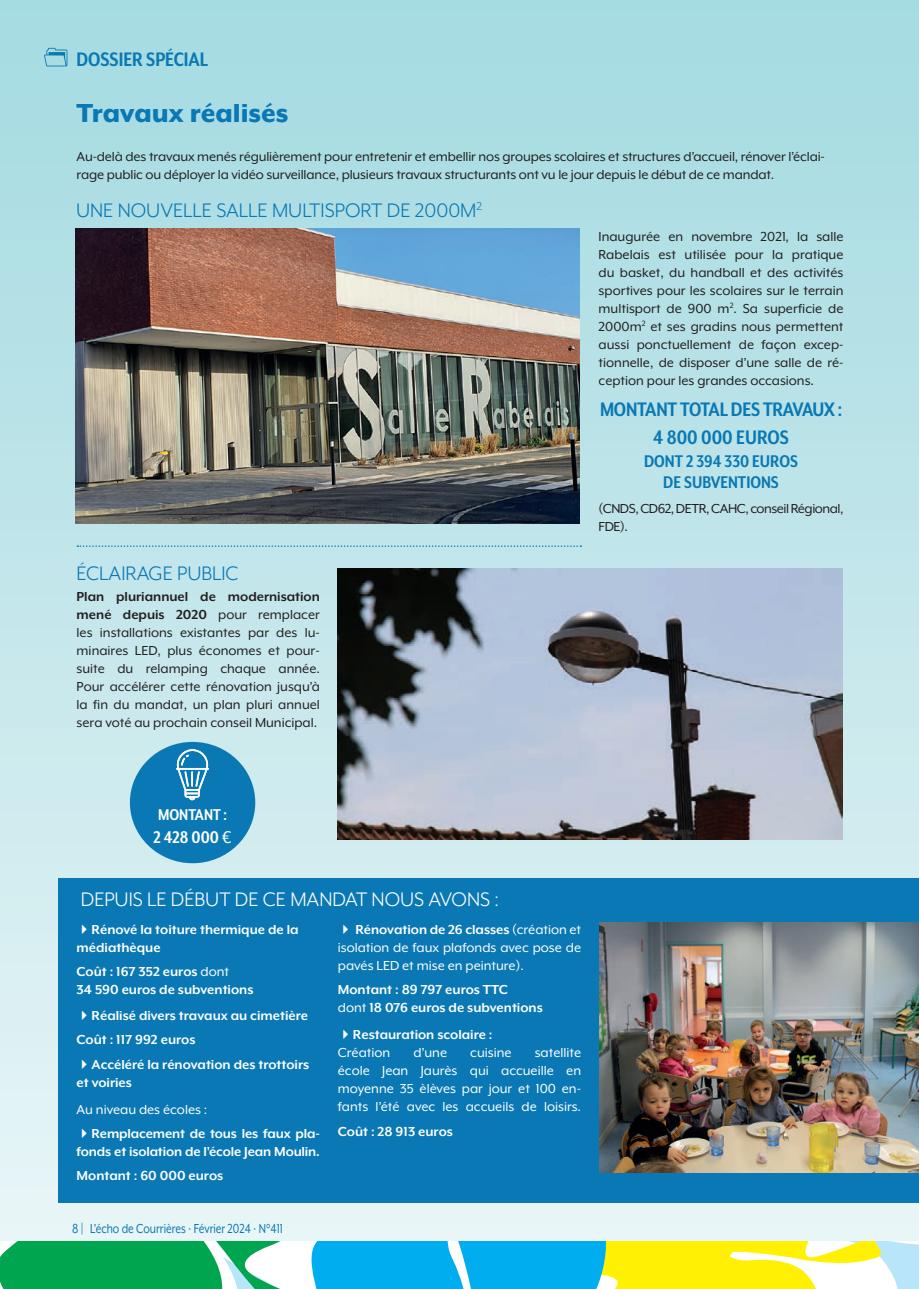
<style>
.page{position:relative;width:919px;height:1289px;background:#fff}
.page>*{position:absolute;margin:0;border:0;box-sizing:border-box;transform-origin:0 0}
.t1{font:800 30px "Mr Eaves XL Mod OT";color:#0978b4}
.t2{font:700 22.5px/27px "Mr Eaves XL Mod Nar OT";letter-spacing:-.005em;color:#0978b4;text-align:center}
.t3{font:22.5px "Mr Eaves XL Mod OT";color:#0978b4}
.t4{font:22.5px "Mr Eaves XL Mod OT";color:#fff}
.t5{font:700 19.5px/21px "Mr Eaves XL Mod Nar OT";color:#0978b4;text-align:center}
.t6{font:700 19.5px "Mr Eaves XL Mod Nar OT";color:#fff}
.t7{font:700 18px "Mr Eaves XL Mod Nar OT";color:#fff}
.t8{font:15px/18px "Mr Eaves XL Mod OT";letter-spacing:-.01em;color:#231f20;text-align:justify}
.t9{font:700 15px/18px "Mr Eaves XL Mod OT";color:#fff}
.t10{font:15px/18px "Mr Eaves XL Mod OT";color:#fff;text-align:justify}
.t11{font:15px/18px "Mr Eaves XL Mod OT";letter-spacing:-.03em;color:#231f20}
.t12{font:15px "Mr Eaves XL Mod OT";color:#0a78b5;scale:.8 1}
.s1{font-weight:700}
.s2{font-family:"Mr Eaves XL Mod OT";font-weight:400}
.s3{font-weight:400}
</style>
<div class="page">
<div style="left:0;top:0;width:918px;height:1240px;background:linear-gradient(to bottom,#a5dbe1,#e1f1f4)"></div>
<div style="left:59px;top:878px;width:859px;height:324px;background:#0a78b5"></div>
<img style="left:75px;top:229px;width:505px;height:295px">
<svg style="left:77px;top:545px;width:504px;height:2px"></svg>
<img style="left:599px;top:922px;width:319px;height:249px">
<img style="left:338px;top:569px;width:504px;height:270px">
<svg style="left:44px;top:48px;width:23px;height:18px"></svg>
<svg style="left:0;top:1241px;width:918px;height:47px"></svg>
<div style="left:130px;top:742px;width:125px;height:121px;background:#0978b4;border-radius:50%"></div>
<svg style="left:176px;top:749px;width:33px;height:51px"></svg>
<h2 class="t2" style="left:77px;top:46px;width:133px">DOSSIER SPÉCIAL</h2>
<h1 class="t1" style="left:77px;top:96px;width:213px">Travaux réalisés</h1>
<p class="t8" style="left:77px;top:147px;width:749px">Au-delà des travaux menés régulièrement pour entretenir et embellir nos groupes scolaires et structures d’accueil, rénover l’éclai&shy;rage public ou déployer la vidéo surveillance, plusieurs travaux structurants ont vu le jour depuis le début de ce mandat.</p>
<h2 class="t3" style="left:76px;top:198px;width:407px">UNE NOUVELLE SALLE MULTISPORT DE 2000M<sup>2</sup></h2>
<h2 class="t3" style="left:76px;top:561px;width:164px">ÉCLAIRAGE PUBLIC</h2>
<p class="t8" style="left:77px;top:587px;width:245px"><span class="s1">Plan pluriannuel de modernisation mené depuis 2020</span> pour remplacer les installations existantes par des lu&shy;minaires LED, plus économes et pour&shy;suite du relamping chaque année.<br>Pour accélérer cette rénovation jusqu’à la fin du mandat, un plan pluri annuel sera voté au prochain conseil Municipal.</p>
<p class="t8" style="left:598px;top:227px;width:246px">Inaugurée en novembre 2021, la salle Rabelais est utilisée pour la pratique du basket, du handball et des activités sportives pour les scolaires sur le terrain multisport de 900 m<sup>2</sup>. Sa superficie de 2000m<sup>2</sup> et ses gradins nous permettent aussi ponctuellement de façon excep&shy;tionnelle, de disposer d’une salle de ré&shy;ception pour les grandes occasions.</p>
<h2 class="t2" style="left:600px;top:396px;width:243px">MONTANT TOTAL DES TRAVAUX :<br>4 800 000 EUROS</h2>
<h3 class="t5" style="left:644px;top:450px;width:155px">DONT 2 394 330 EUROS<br>DE SUBVENTIONS</h3>
<p class="t11" style="left:598px;top:500px;width:246px">(CNDS, CD62, DETR, CAHC, conseil Régional,<br>FDE).</p>
<p class="t7" style="left:158px;top:805px;width:70px">MONTANT :</p>
<h3 class="t6" style="left:153px;top:827px;width:80px">2 428 000 <span class="s2">€</span></h3>
<h2 class="t4" style="left:81px;top:887px;width:419px">DEPUIS LE DÉBUT DE CE MANDAT NOUS AVONS :</h2>
<p class="t9" style="left:77px;top:920px;width:223px">✔Rénové la toiture thermique de la médiathèque</p>
<p class="t9" style="left:77px;top:962px;width:178px">Coût : 167 352 euros <span class="s3">dont<br></span>34 590 euros de subventions</p>
<p class="t9" style="left:77px;top:1003px;width:233px;line-height:24px">✔Réalisé divers travaux au cimetière<br>Coût : 117 992 euros</p>
<p class="t9" style="left:77px;top:1055px;width:234px">✔Accéléré la rénovation des trottoirs et voiries</p>
<p class="t10" style="left:77px;top:1100px;width:132px">Au niveau des écoles :</p>
<p class="t9" style="left:77px;top:1124px;width:245px">✔Remplacement de tous les faux pla&shy;fonds et isolation de l'école Jean Moulin.</p>
<p class="t9" style="left:77px;top:1166px;width:148px">Montant : 60 000 euros</p>
<p class="t12" style="left:72px;top:1219px;width:265px">8 | L’écho de Courrières · Février 2024 · N°411</p>
<p class="t10" style="left:338px;top:920px;width:245px">✔ <span class="s1">Rénovation de 26 classes</span> (création et isolation de faux plafonds avec pose de pavés LED et mise en peinture).</p>
<p class="t9" style="left:338px;top:980px;width:206px">Montant : 89 797 euros TTC<br><span class="s3">dont</span> 18 076 euros de subventions</p>
<p class="t9" style="left:338px;top:1025px;width:156px">✔Restauration scolaire :<br><span class="s3">Création</span></p>
<p class="t10" style="left:338px;top:1043px;width:245px;text-indent:197px">satellite école Jean Jaurès qui accueille en moyenne 35 èlèves par jour et 100 en&shy;fants l’été avec les accueils de loisirs.</p>
<p class="t9" style="left:338px;top:1122px;width:117px">Coût : 28 913 euros</p>
<p class="t10" style="left:413px;top:1043px;width:35px">d’une</p>
<p class="t10" style="left:470px;top:1043px;width:43px">cuisine</p>
</div>
